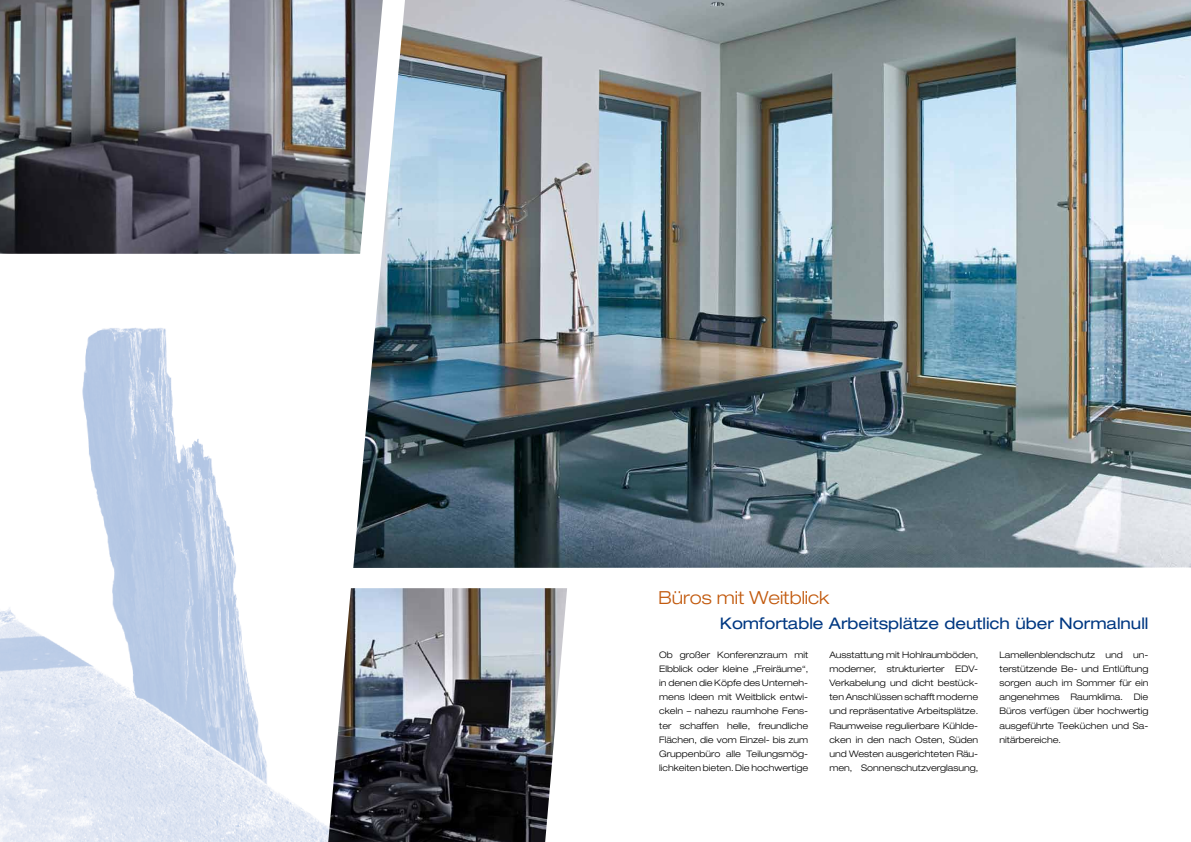
<style>
.page{position:relative;width:1191px;height:842px;background:#fff}
.page>*{position:absolute;margin:0;border:0;box-sizing:border-box;transform-origin:0 0}
.t1{font:300 expanded 18px "Helvetica Neue LT";color:#c25a0e}
.t2{font:expanded 16px "Helvetica Neue LT";color:#003882}
.t3{font:300 expanded 9px/14.2px "Helvetica Neue LT";color:#000;text-align:justify}
</style>
<div class="page">
<img style="left:0;top:327px;width:328px;height:515px">
<img style="left:353px;top:0;width:838px;height:568px">
<img style="left:0;top:0;width:383px;height:254px">
<img style="left:328px;top:588px;width:239px;height:254px">
<h1 class="t1" style="left:658px;top:587px;width:172px">Büros mit Weitblick</h1>
<h2 class="t2" style="left:720px;top:614px;width:430px">Komfortable Arbeitsplätze deutlich über Normalnull</h2>
<p class="t3" style="left:659px;top:647px;width:150px">Ob großer Konferenzraum mit Elbblick oder kleine „Freiräume“, in denen die Köpfe des Unterneh&shy;mens Ideen mit Weitblick entwi&shy;ckeln – nahezu raumhohe Fens&shy;ter schaffen helle, freundliche Flächen, die vom Einzel- bis zum Gruppenbüro alle Teilungsmög&shy;lichkeiten bieten. Die hochwertige</p>
<p class="t3" style="left:829px;top:647px;width:150px">Ausstattung mit Hohlraumböden, moderner, strukturierter EDV-Verkabelung und dicht bestück&shy;ten Anschlüssen schafft moderne und repräsentative Arbeitsplätze.<br>Raumweise regulierbare Kühlde&shy;cken in den nach Osten, Süden und Westen ausgerichteten Räu&shy;men, Sonnenschutzverglasung,</p>
<p class="t3" style="left:999px;top:647px;width:150px">Lamellenblendschutz und un&shy;terstützende Be- und Entlüftung sorgen auch im Sommer für ein angenehmes Raumklima. Die Büros verfügen über hochwertig ausgeführte Teeküchen und Sa&shy;nitärbereiche.</p>
</div>
